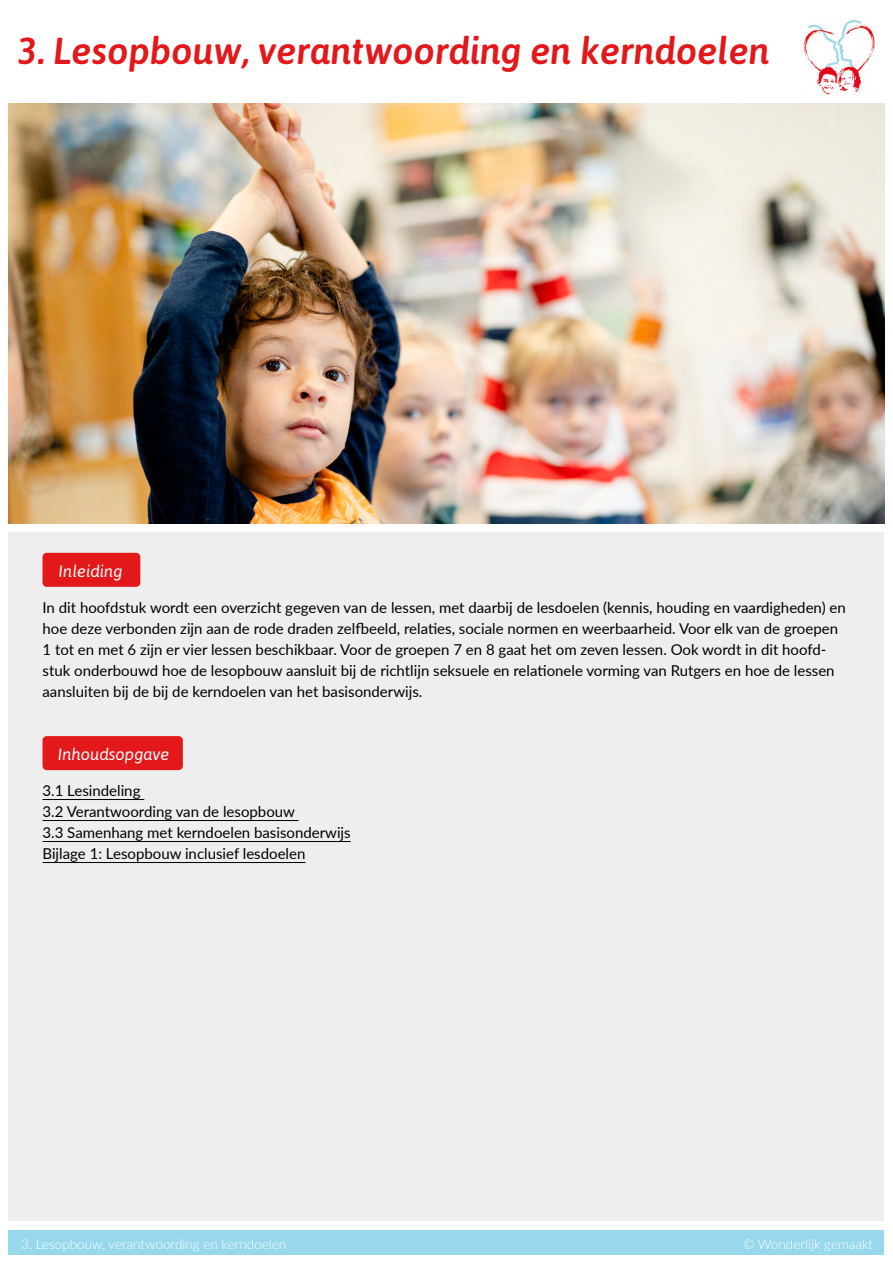
<style>
.page{position:relative;width:893px;height:1263px;background:#fff}
.page>*{position:absolute;margin:0;border:0;box-sizing:border-box;transform-origin:0 0}
.t1{font:italic 500 37.5px "Asap";color:#e2181a}
.t2{font:italic 16.5px "Asap";color:#fff}
.t3{font:15px/21px "Lato";color:#000}
.t4{font:300 13.5px "Lato";color:#fff}
</style>
<div class="page">
<div style="left:9px;top:531px;width:875px;height:689px;background:#eee"></div>
<img style="left:9px;top:104px;width:875px;height:419px">
<div style="left:43px;top:553px;width:97px;height:34px;background:#e2181a;border-radius:4px"></div>
<hr style="left:43px;top:799px;width:101px;height:1px;background:#000">
<hr style="left:43px;top:820px;width:256px;height:1px;background:#000">
<hr style="left:43px;top:841px;width:308px;height:1px;background:#000">
<hr style="left:43px;top:862px;width:262px;height:1px;background:#000">
<img style="left:804px;top:20px;width:71px;height:74px">
<div style="left:9px;top:1230px;width:875px;height:25px;background:#98d8ec"></div>
<div style="left:43px;top:736px;width:140px;height:34px;background:#e2181a;border-radius:4px"></div>
<h1 class="t1" style="left:17px;top:26px;width:754px">3. Lesopbouw, verantwoording en kerndoelen</h1>
<p class="t2" style="left:59px;top:560px;width:65px">Inleiding</p>
<p class="t3" style="left:43px;top:596px;width:805px">In dit hoofdstuk wordt een overzicht gegeven van de lessen, met daarbij de lesdoelen (kennis, houding en vaardigheden) en hoe deze verbonden zijn aan de rode draden zelfbeeld, relaties, sociale normen en weerbaarheid. Voor elk van de groepen 1 tot en met 6 zijn er vier lessen beschikbaar. Voor de groepen 7 en 8 gaat het om zeven lessen. Ook wordt in dit hoofd&shy;stuk onderbouwd hoe de lesopbouw aansluit bij de richtlijn seksuele en relationele vorming van Rutgers en hoe de lessen aansluiten bij de bij de kerndoelen van het basisonderwijs.</p>
<p class="t2" style="left:58px;top:743px;width:113px">Inhoudsopgave</p>
<p class="t3" style="left:43px;top:779px;width:310px">3.1 Lesindeling<br>3.2 Verantwoording van de lesopbouw<br>3.3 Samenhang met kerndoelen basisonderwijs Bijlage 1: Lesopbouw inclusief lesdoelen</p>
<p class="t4" style="left:21px;top:1234px;width:266px">3. Lesopbouw, verantwoording en kerndoelen</p>
<p class="t4" style="left:743px;top:1234px;width:131px">© Wonderlijk gemaakt</p>
</div>
